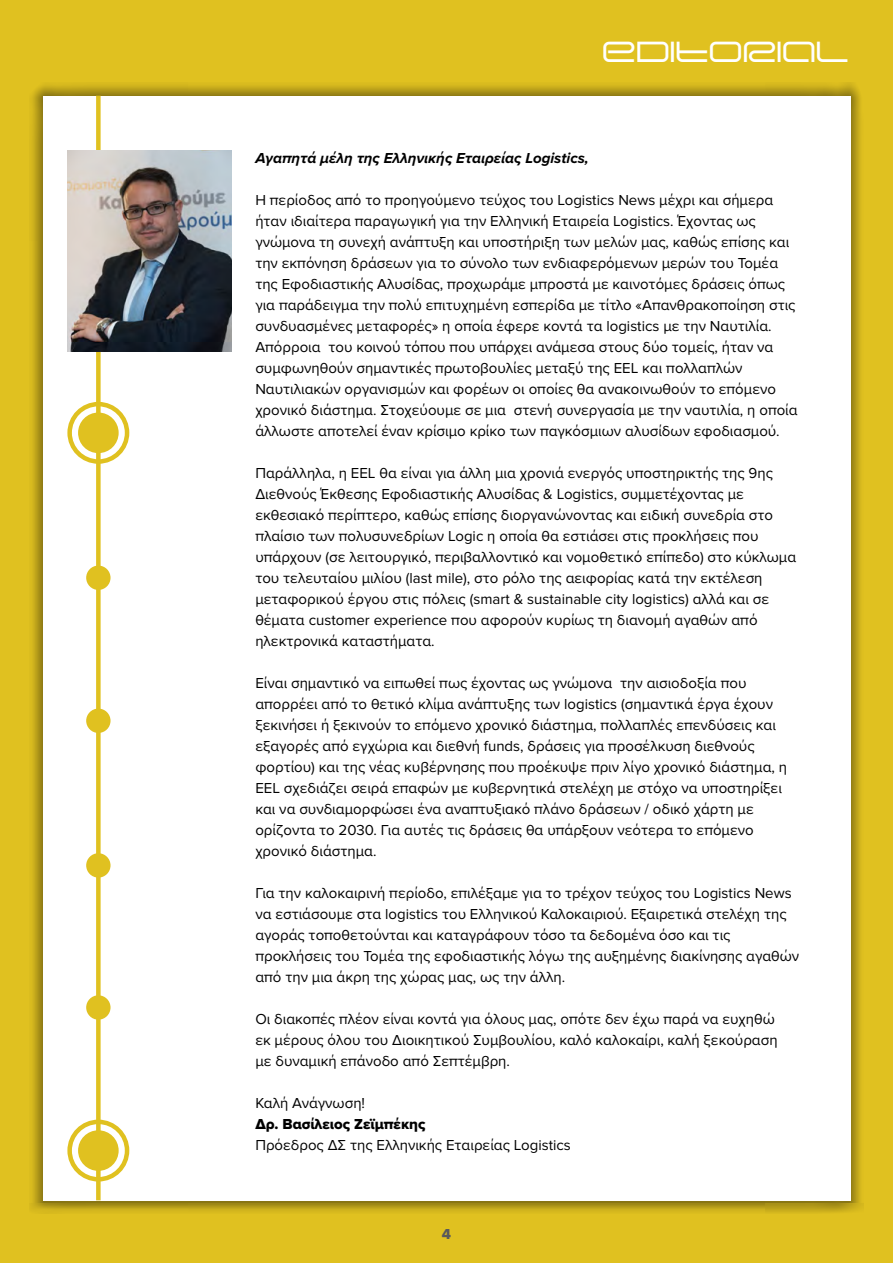
<style>
.page{position:relative;width:893px;height:1263px;background:#e0c120}
.page>*{position:absolute;margin:0;border:0;box-sizing:border-box;transform-origin:0 0}
.t1{font:25.5px "Eva";color:#fff}
.t2{font:15px/21px "Proxima Nova";color:#000}
.t3{font:italic 700 15px "Proxima Nova";color:#000}
.t4{font:15px "Proxima Nova Extrabld";color:#000}
.t5{font:15px "Proxima Nova Extrabld";color:#58595b}
</style>
<div class="page">
<div style="left:29px;top:82px;width:835px;height:1132px;background:#000;opacity:.4"></div>
<div style="left:43px;top:96px;width:808px;height:1104px;background:#fff"></div>
<div style="left:78px;top:1130px;width:41px;height:41px;background:#e0c120;border-radius:50%"></div>
<div style="left:86px;top:995px;width:25px;height:25px;background:#e0c120;border-radius:50%"></div>
<div style="left:86px;top:853px;width:25px;height:24px;background:#e0c120;border-radius:50%"></div>
<div style="left:86px;top:708px;width:25px;height:25px;background:#e0c120;border-radius:50%"></div>
<div style="left:86px;top:566px;width:25px;height:24px;background:#e0c120;border-radius:50%"></div>
<div style="left:67px;top:1119px;width:62px;height:62px;border:4px solid #e0c120;border-radius:50%"></div>
<div style="left:96px;top:96px;width:5px;height:1104px;background:#e0c120"></div>
<div style="left:78px;top:412px;width:41px;height:41px;background:#e0c120;border-radius:50%"></div>
<div style="left:67px;top:402px;width:62px;height:62px;border:4px solid #e0c120;border-radius:50%"></div>
<img style="left:67px;top:151px;width:164px;height:201px">
<h1 class="t1" style="left:604px;top:36px;width:248px">EDITORIAL</h1>
<p class="t3" style="left:255px;top:147px;width:335px">Αγαπητά μέλη της Ελληνικής Εταιρείας Logistics,</p>
<p class="t2" style="left:255px;top:190px;width:544px">Η περίοδος από το προηγούμενο τεύχος του Logistics News μέχρι και σήμερα ήταν ιδιαίτερα παραγωγική για την Ελληνική Εταιρεία Logistics. Έχοντας ως γνώμονα τη συνεχή ανάπτυξη και υποστήριξη των μελών μας, καθώς επίσης και την εκπόνηση δράσεων για το σύνολο των ενδιαφερόμενων μερών του Τομέα της Εφοδιαστικής Αλυσίδας, προχωράμε μπροστά με καινοτόμες δράσεις όπως για παράδειγμα την πολύ επιτυχημένη εσπερίδα με τίτλο «Απανθρακοποίηση στις συνδυασμένες μεταφορές» η οποία έφερε κοντά τα logistics με την Ναυτιλία.<br>Απόρροια του κοινού τόπου που υπάρχει ανάμεσα στους δύο τομείς, ήταν να συμφωνηθούν σημαντικές πρωτοβουλίες μεταξύ της EEL και πολλαπλών Ναυτιλιακών οργανισμών και φορέων οι οποίες θα ανακοινωθούν το επόμενο χρονικό διάστημα. Στοχεύουμε σε μια στενή συνεργασία με την ναυτιλία, η οποία άλλωστε αποτελεί έναν κρίσιμο κρίκο των παγκόσμιων αλυσίδων εφοδιασμού.</p>
<p class="t2" style="left:255px;top:463px;width:542px">Παράλληλα, η EEL θα είναι για άλλη μια χρονιά ενεργός υποστηρικτής της 9ης Διεθνούς Έκθεσης Εφοδιαστικής Αλυσίδας &amp; Logistics, συμμετέχοντας με εκθεσιακό περίπτερο, καθώς επίσης διοργανώνοντας και ειδική συνεδρία στο πλαίσιο των πολυσυνεδρίων Logic η οποία θα εστιάσει στις προκλήσεις που υπάρχουν (σε λειτουργικό, περιβαλλοντικό και νομοθετικό επίπεδο) στο κύκλωμα του τελευταίου μιλίου (last mile), στο ρόλο της αειφορίας κατά την εκτέλεση μεταφορικού έργου στις πόλεις (smart &amp; sustainable city logistics) αλλά και σε θέματα customer experience που αφορούν κυρίως τη διανομή αγαθών από ηλεκτρονικά καταστήματα.</p>
<p class="t2" style="left:255px;top:673px;width:533px">Είναι σημαντικό να ειπωθεί πως έχοντας ως γνώμονα την αισιοδοξία που απορρέει από το θετικό κλίμα ανάπτυξης των logistics (σημαντικά έργα έχουν ξεκινήσει ή ξεκινούν το επόμενο χρονικό διάστημα, πολλαπλές επενδύσεις και εξαγορές από εγχώρια και διεθνή funds, δράσεις για προσέλκυση διεθνούς φορτίου) και της νέας κυβέρνησης που προέκυψε πριν λίγο χρονικό διάστημα, η EEL σχεδιάζει σειρά επαφών με κυβερνητικά στελέχη με στόχο να υποστηρίξει και να συνδιαμορφώσει ένα αναπτυξιακό πλάνο δράσεων / οδικό χάρτη με ορίζοντα το 2030. Για αυτές τις δράσεις θα υπάρξουν νεότερα το επόμενο χρονικό διάστημα.</p>
<p class="t2" style="left:255px;top:883px;width:545px">Για την καλοκαιρινή περίοδο, επιλέξαμε για το τρέχον τεύχος του Logistics News να εστιάσουμε στα logistics του Ελληνικού Καλοκαιριού. Εξαιρετικά στελέχη της αγοράς τοποθετούνται και καταγράφουν τόσο τα δεδομένα όσο και τις προκλήσεις του Τομέα της εφοδιαστικής λόγω της αυξημένης διακίνησης αγαθών από την μια άκρη της χώρας μας, ως την άλλη.</p>
<p class="t2" style="left:255px;top:1009px;width:524px">Οι διακοπές πλέον είναι κοντά για όλους μας, οπότε δεν έχω παρά να ευχηθώ εκ μέρους όλου του Διοικητικού Συμβουλίου, καλό καλοκαίρι, καλή ξεκούραση με δυναμική επάνοδο από Σεπτέμβρη.</p>
<p class="t2" style="left:255px;top:1093px;width:111px">Καλή Ανάγνωση!</p>
<p class="t4" style="left:255px;top:1115px;width:172px">Δρ. Βασίλειος Ζεϊμπέκης</p>
<p class="t2" style="left:255px;top:1135px;width:317px">Πρόεδρος ΔΣ της Ελληνικής Εταιρείας Logistics</p>
<p class="t5" style="left:442px;top:1225px;width:11px">4</p>
</div>
